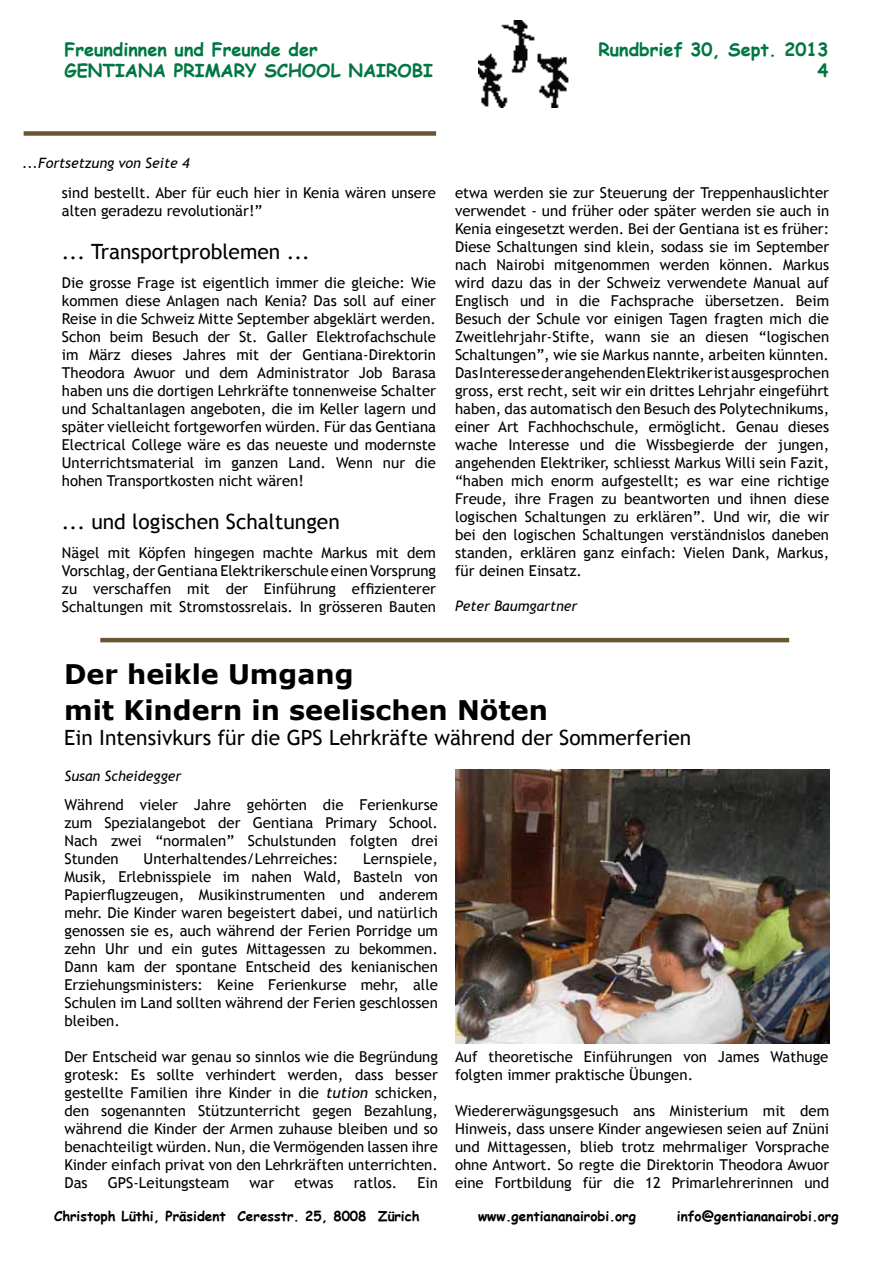
<style>
.page{position:relative;width:893px;height:1263px;background:#fff}
.page>*{position:absolute;margin:0;border:0;box-sizing:border-box;transform-origin:0 0}
.t1{font:700 27px/36px "Verdana";color:#000}
.t2{font:21px "Trebuchet MS";color:#000}
.t3{font:700 18px/21.6px "Comic Sans MS";color:#007642}
.t4{font:15px/18px "Trebuchet MS";color:#000;text-align:justify}
.t5{font:italic 14.25px "Trebuchet MS";color:#000}
.t6{font:700 13.5px "Comic Sans MS";color:#000}
.s1{font-style:italic}
</style>
<div class="page">
<img style="left:479px;top:20px;width:90px;height:87px">
<div style="left:24px;top:131px;width:412px;height:5px;background:#6c5735"></div>
<hr style="left:100px;top:638px;width:689px;height:4px;background:#6c5735">
<img style="left:455px;top:770px;width:374px;height:274px">
<p class="t3" style="left:64px;top:38px;width:370px">Freundinnen und Freunde der<br>GENTIANA PRIMARY SCHOOL NAIROBI</p>
<p class="t3" style="left:598px;top:38px;width:232px;text-align:right">Rundbrief 30, Sept. 2013<br>4</p>
<p class="t5" style="left:23px;top:155px;width:169px">...Fortsetzung von Seite 4</p>
<p class="t4" style="left:62px;top:184px;width:376px">sind bestellt. Aber für euch hier in Kenia wären unsere alten geradezu revolutionär!”</p>
<h2 class="t2" style="left:62px;top:239px;width:249px">... Transportproblemen ...</h2>
<p class="t4" style="left:62px;top:274px;width:376px">Die grosse Frage ist eigentlich immer die gleiche: Wie kommen diese Anlagen nach Kenia? Das soll auf einer Reise in die Schweiz Mitte September abgeklärt werden.<br>Schon beim Besuch der St. Galler Elektrofachschule im März dieses Jahres mit der Gentiana-Direktorin Theodora Awuor und dem Administrator Job Barasa haben uns die dortigen Lehrkräfte tonnenweise Schalter und Schaltanlagen angeboten, die im Keller lagern und später vielleicht fortgeworfen würden. Für das Gentiana Electrical College wäre es das neueste und modernste Unterrichtsmaterial im ganzen Land. Wenn nur die hohen Transportkosten nicht wären!</p>
<h2 class="t2" style="left:62px;top:509px;width:279px">... und logischen Schaltungen</h2>
<p class="t4" style="left:62px;top:544px;width:376px">Nägel mit Köpfen hingegen machte Markus mit dem Vorschlag, der Gentiana Elektrikerschule einen Vorsprung zu verschaffen mit der Einführung effizienterer Schaltungen mit Stromstossrelais. In grösseren Bauten</p>
<p class="t4" style="left:455px;top:184px;width:376px">etwa werden sie zur Steuerung der Treppenhauslichter verwendet - und früher oder später werden sie auch in Kenia eingesetzt werden. Bei der Gentiana ist es früher:<br>Diese Schaltungen sind klein, sodass sie im September nach Nairobi mitgenommen werden können. Markus wird dazu das in der Schweiz verwendete Manual auf Englisch und in die Fachsprache übersetzen. Beim Besuch der Schule vor einigen Tagen fragten mich die Zweitlehrjahr-Stifte, wann sie an diesen “logischen Schaltungen”, wie sie Markus nannte, arbeiten künnten.<br>Das Interesse der angehenden Elektriker ist ausgesprochen gross, erst recht, seit wir ein drittes Lehrjahr eingeführt haben, das automatisch den Besuch des Polytechnikums, einer Art Fachhochschule, ermöglicht. Genau dieses wache Interesse und die Wissbegierde der jungen, angehenden Elektriker, schliesst Markus Willi sein Fazit, “haben mich enorm aufgestellt; es war eine richtige Freude, ihre Fragen zu beantworten und ihnen diese logischen Schaltungen zu erklären”. Und wir, die wir bei den logischen Schaltungen verständnislos daneben standen, erklären ganz einfach: Vielen Dank, Markus, für deinen Einsatz.</p>
<p class="t5" style="left:455px;top:598px;width:124px">Peter Baumgartner</p>
<h1 class="t1" style="left:64px;top:656px;width:485px">Der heikle Umgang<br>mit Kindern in seelischen Nöten</h1>
<h2 class="t2" style="left:64px;top:725px;width:629px">Ein Intensivkurs für die GPS Lehrkräfte während der Sommerferien</h2>
<p class="t5" style="left:64px;top:767px;width:118px">Susan Scheidegger</p>
<p class="t4" style="left:64px;top:796px;width:375px">Während vieler Jahre gehörten die Ferienkurse zum Spezialangebot der Gentiana Primary School.<br>Nach zwei “normalen” Schulstunden folgten drei Stunden</p>
<p class="t4" style="left:64px;top:850px;width:375px;text-indent:299px">Lernspiele, Musik, Erlebnisspiele im nahen Wald, Basteln von Papierflugzeugen, Musikinstrumenten und anderem mehr. Die Kinder waren begeistert dabei, und natürlich genossen sie es, auch während der Ferien Porridge um zehn Uhr und ein gutes Mittagessen zu bekommen.<br>Dann kam der spontane Entscheid des kenianischen Erziehungsministers: Keine Ferienkurse mehr, alle Schulen im Land sollten während der Ferien geschlossen bleiben.</p>
<p class="t4" style="left:64px;top:1048px;width:375px">Der Entscheid war genau so sinnlos wie die Begründung grotesk: Es sollte verhindert werden, dass besser gestellte Familien ihre Kinder in die <span class="s1">tution</span> schicken, den sogenannten Stützunterricht gegen Bezahlung, während die Kinder der Armen zuhause bleiben und so benachteiligt würden. Nun, die Vermögenden lassen ihre Kinder einfach privat von den Lehrkräften unterrichten.<br>Das</p>
<p class="t4" style="left:144px;top:850px;width:196px">Unterhaltendes/Lehrreiches:</p>
<p class="t4" style="left:108px;top:1174px;width:123px">GPS-Leitungsteam</p>
<p class="t4" style="left:249px;top:1174px;width:26px">war</p>
<p class="t4" style="left:294px;top:1174px;width:41px">etwas</p>
<p class="t4" style="left:354px;top:1174px;width:45px">ratlos.</p>
<p class="t4" style="left:417px;top:1174px;width:22px">Ein</p>
<p class="t4" style="left:455px;top:1048px;width:375px">Auf theoretische Einführungen von James Wathuge folgten immer praktische Übungen.</p>
<p class="t4" style="left:455px;top:1102px;width:376px">Wiedererwägungsgesuch ans Ministerium mit dem Hinweis, dass unsere Kinder angewiesen seien auf Znüni und Mittagessen, blieb trotz mehrmaliger Vorsprache ohne Antwort. So regte die Direktorin Theodora Awuor eine Fortbildung für die 12 Primarlehrerinnen und</p>
<p class="t6" style="left:54px;top:1206px;width:367px">Christoph Lüthi, Präsident Ceresstr. 25, 8008 Zürich</p>
<p class="t6" style="left:478px;top:1206px;width:159px">www.gentiananairobi.org</p>
<p class="t6" style="left:677px;top:1206px;width:163px">info@gentiananairobi.org</p>
</div>
